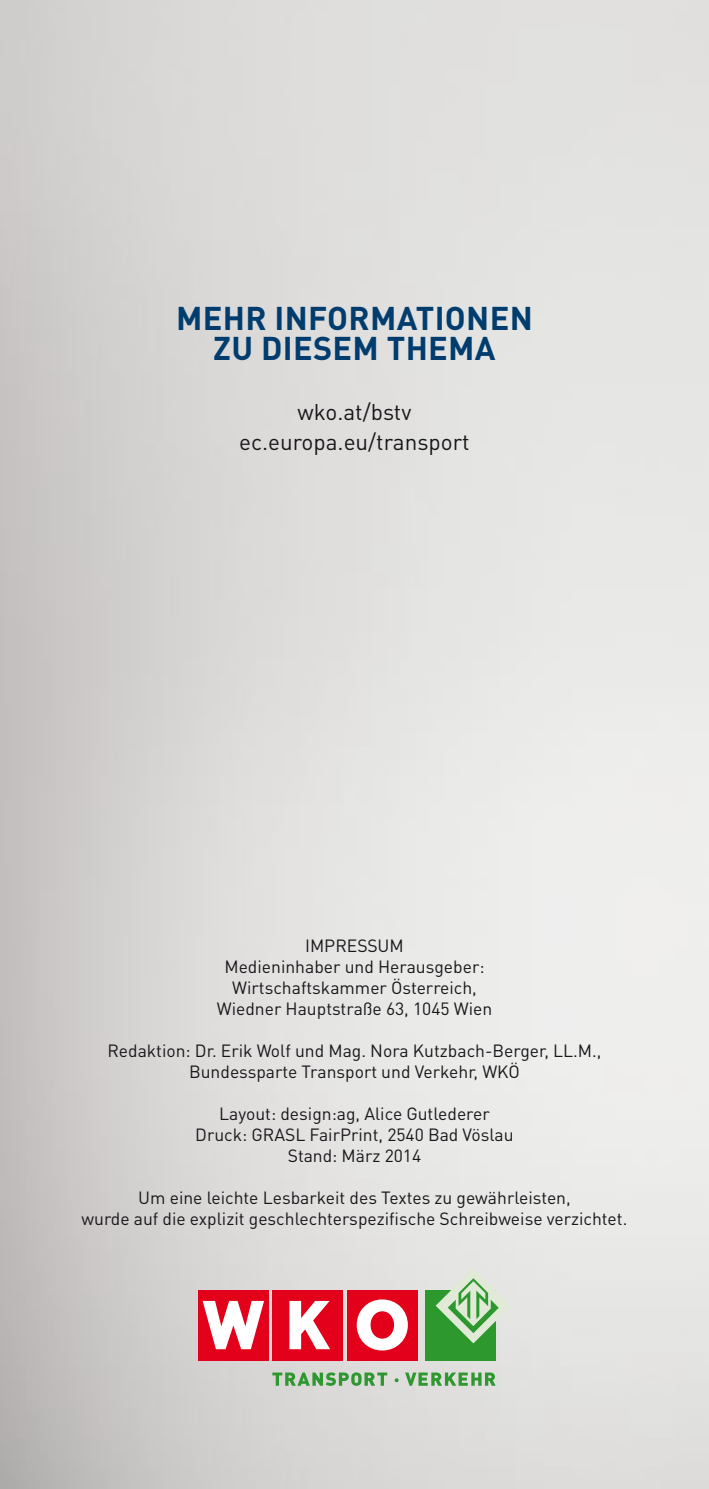
<style>
.page{position:relative;width:709px;height:1489px;background:#fff}
.page>*{position:absolute;margin:0;border:0;box-sizing:border-box;transform-origin:0 0}
.t1{font:700 32.5px/30px "DIN Pro";letter-spacing:.01em;color:#003d6e;text-align:center}
.t2{font:22.5px/30px "DIN Pro";color:#1a171b;text-align:center}
.t3{font:17.5px/21px "DIN Pro";color:#1a171b;text-align:center}
</style>
<div class="page">
<img style="left:0;top:0;width:709px;height:1488px">
<div style="left:347px;top:1289px;width:71px;height:71px;background:#e2001a"></div>
<div style="left:272px;top:1289px;width:71px;height:71px;background:#e2001a"></div>
<svg style="left:289px;top:1300px;width:41px;height:48px"></svg>
<div style="left:198px;top:1289px;width:71px;height:71px;background:#e2001a"></div>
<svg style="left:203px;top:1300px;width:61px;height:48px"></svg>
<div style="left:425px;top:1289px;width:71px;height:71px;background:#2c982e"></div>
<svg style="left:357px;top:1299px;width:51px;height:51px"></svg>
<div style="left:371px;top:1311px;width:22px;height:26px;background:#e2001a;border-radius:50%"></div>
<div style="left:370px;top:1311px;width:24px;height:27px;border:1px solid #e2001a;border-radius:50%"></div>
<svg style="left:272px;top:1372px;width:115px;height:13px"></svg>
<svg style="left:394px;top:1378px;width:4px;height:3px"></svg>
<svg style="left:405px;top:1372px;width:90px;height:13px"></svg>
<svg style="left:435px;top:1267px;width:76px;height:76px"></svg>
<h1 class="t1" style="left:176px;top:302px;width:358px">MEHR INFORMATIONEN<br>ZU DIESEM THEMA</h1>
<p class="t2" style="left:239px;top:396px;width:232px">wko.at/bstv ec.europa.eu/transport</p>
<p class="t3" style="left:217px;top:933px;width:277px">IMPRESSUM<br>Medieninhaber und Herausgeber:<br>Wirtschaftskammer Österreich,<br>Wiedner Hauptstraße 63, 1045 Wien</p>
<p class="t3" style="left:107px;top:1038px;width:496px">Redaktion: Dr. Erik Wolf und Mag. Nora Kutzbach-Berger, LL.M.,<br>Bundessparte Transport und Verkehr, WKÖ</p>
<p class="t3" style="left:195px;top:1101px;width:320px">Layout: design:ag, Alice Gutlederer<br>Druck: GRASL FairPrint, 2540 Bad Vöslau<br>Stand: März 2014</p>
<p class="t3" style="left:82px;top:1185px;width:547px">Um eine leichte Lesbarkeit des Textes zu gewährleisten,<br>wurde auf die explizit geschlechterspezifische Schreibweise verzichtet.</p>
</div>
